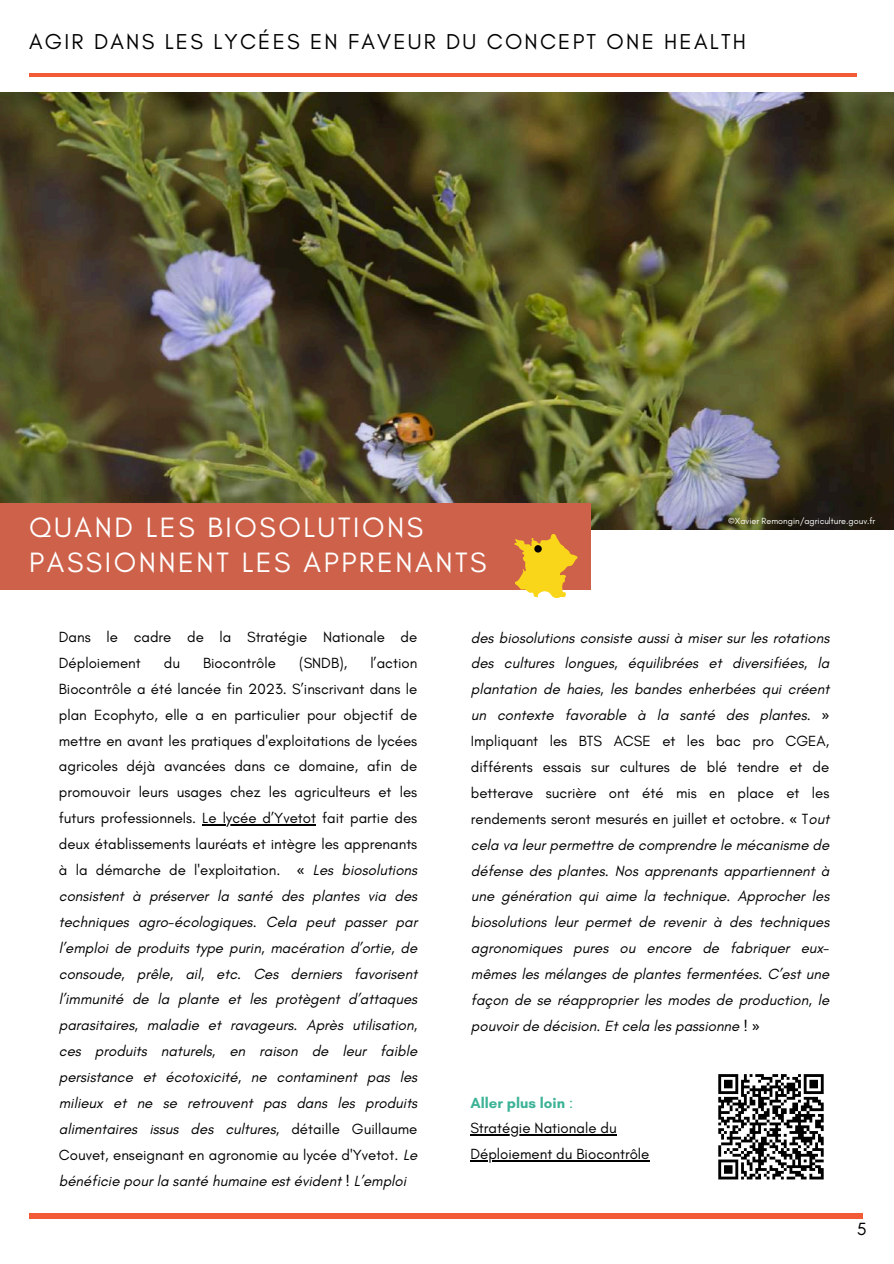
<style>
.page{position:relative;width:894px;height:1264px;background:#fff}
.page>*{position:absolute;margin:0;border:0;box-sizing:border-box;transform-origin:0 0}
.t1{font:28.5px/34.8px "Glacial Indifference";letter-spacing:.09em;color:#fff}
.t2{font:21.9px "Glacial Indifference";letter-spacing:.1em;color:#000}
.t3{font:18px "Glacial Indifference";color:#000}
.t4{font:italic 15px/25.8px "Glacial Indifference";color:#000;text-align:justify}
.t5{font:15px/25.8px "Glacial Indifference";color:#000}
.t6{font:9px "Glacial Indifference";color:#fff}
.s1{font-style:normal}
.s2{font-family:"Noto Sans";font-style:normal}
.s3{font-weight:700;color:#3cb397}
.s4{color:#3cb397}
</style>
<div class="page">
<div style="left:29px;top:1213px;width:833px;height:6px;background:#f35b36"></div>
<img style="left:0;top:92px;width:893px;height:438px">
<div style="left:0;top:503px;width:590px;height:87px;background:#ce614a"></div>
<hr style="left:29px;top:73px;width:827px;height:4px;background:#f35b36">
<svg style="left:514px;top:534px;width:63px;height:64px"></svg>
<div style="left:534px;top:545px;width:7px;height:7px;background:#000;border-radius:50%"></div>
<hr style="left:202px;top:824px;width:114px;height:1px;background:#000">
<hr style="left:470px;top:1134px;width:146px;height:1px;background:#000">
<hr style="left:470px;top:1160px;width:179px;height:1px;background:#000">
<svg style="left:718px;top:1074px;width:106px;height:106px"></svg>
<h2 class="t2" style="left:29px;top:28px;width:718px">AGIR DANS LES LYCÉES EN FAVEUR DU CONCEPT ONE HEALTH</h2>
<h1 class="t1" style="left:29px;top:510px;width:458px">QUAND LES BIOSOLUTIONS<br>PASSIONNENT LES APPRENANTS</h1>
<p class="t6" style="left:728px;top:515px;width:149px">©Xavier Remongin/agriculture.gouv.fr</p>
<p class="t5" style="left:59px;top:624px;width:360px">Dans le cadre de la Stratégie Nationale de<br>Déploiement</p>
<p class="t4" style="left:59px;top:649px;width:360px;text-indent:311px"><span class="s1">l’action Biocontrôle a été lancée fin 2023. S’inscrivant dans le plan Ecophyto, elle a en particulier pour objectif de mettre en avant les pratiques d'exploitations de lycées agricoles déjà avancées dans ce domaine, afin de promouvoir leurs usages chez les agriculteurs et les futurs professionnels. Le lycée d’Yvetot fait partie des deux établissements lauréats et intègre les apprenants à la démarche de l'exploitation.</span> <span class="s2">«</span> Les biosolutions consistent à préserver la santé des plantes via des techniques agro-écologiques. Cela peut passer par l’emploi de produits type purin, macération d’ortie, de consoude, prêle, ail, etc. Ces derniers favorisent l’immunité de la plante et les protègent d’attaques parasitaires, maladie et ravageurs. Après utilisation, ces produits naturels, en raison de leur faible persistance et écotoxicité, ne contaminent pas les milieux et ne se retrouvent pas dans les produits alimentaires issus des cultures, <span class="s1">détaille Guillaume Couvet, enseignant en agronomie au lycée d'Yvetot.</span> Le bénéficie pour la santé humaine est évident <span class="s1">!</span> L’emploi</p>
<p class="t5" style="left:164px;top:649px;width:18px">du</p>
<p class="t5" style="left:203px;top:649px;width:74px">Biocontrôle</p>
<p class="t5" style="left:299px;top:649px;width:50px">(SNDB),</p>
<p class="t4" style="left:470px;top:624px;width:360px">des biosolutions consiste aussi à miser sur les rotations des cultures longues, équilibrées et diversifiées, la plantation de haies, les bandes enherbées qui créent un contexte favorable à la santé des plantes. <span class="s2">» </span><span class="s1">Impliquant les BTS ACSE et les bac pro CGEA, différents essais sur cultures de blé tendre et de betterave sucrière ont été mis en place et les rendements seront mesurés en juillet et octobre.</span> <span class="s2">«</span> <span class="s1">T</span>out cela va leur permettre de comprendre le mécanisme de défense des plantes. Nos apprenants appartiennent à une génération qui aime la technique. Approcher les biosolutions leur permet de revenir à des techniques agronomiques pures ou encore de fabriquer eux&shy;mêmes les mélanges de plantes fermentées. C’est une façon de se réapproprier les modes de production, le pouvoir de décision. Et cela les passionne ! <span class="s2">»</span></p>
<p class="t5" style="left:470px;top:1089px;width:180px"><span class="s3">Aller plus loin</span> <span class="s4">:<br></span>Stratégie Nationale du<br>Déploiement du Biocontrôle</p>
<p class="t3" style="left:856px;top:1217px;width:11px">5</p>
</div>
